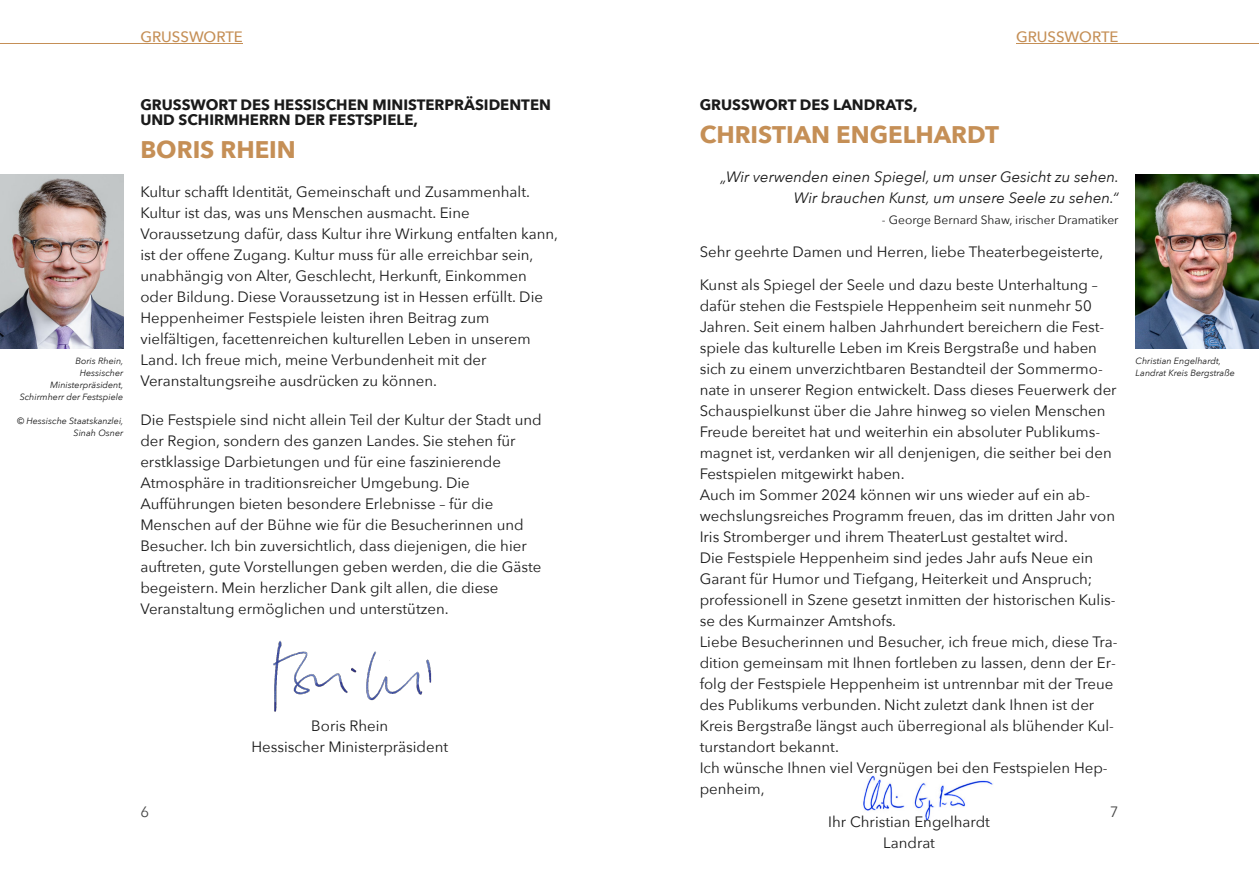
<style>
.page{position:relative;width:1259px;height:893px;background:#fff}
.page>*{position:absolute;margin:0;border:0;box-sizing:border-box;transform-origin:0 0}
.t1{font:700 24px "Avenir Next";color:#c58f56}
.t2{font:15px/21px "Avenir Next";color:#1a1a1a}
.t3{font:700 15px/15px "Avenir Next";color:#1a1a1a}
.t4{font:italic 15px/21px "Avenir Next";color:#1a1a1a;text-align:right}
.t5{font:500 15px "Avenir Next";color:#c58f56}
.t6{font:15px "Avenir Next";color:rgb(60 60 60/.95)}
.t7{font:12px "Avenir Next";color:#1a1a1a}
.t8{font:italic 9px/12px "Avenir Next";color:#1a1a1a;text-align:right}
</style>
<div class="page">
<hr style="left:140px;top:43px;width:103px;height:1px;background:#c58f56">
<hr style="left:0;top:43px;width:178px;height:1px;background:#c58f56">
<hr style="left:1084px;top:43px;width:175px;height:1px;background:#c58f56">
<hr style="left:1016px;top:43px;width:102px;height:1px;background:#c58f56">
<img style="left:863px;top:775px;width:130px;height:46px">
<img style="left:0;top:174px;width:123px;height:175px">
<img style="left:1135px;top:174px;width:124px;height:175px">
<img style="left:273px;top:640px;width:159px;height:72px">
<p class="t5" style="left:140px;top:27px;width:104px">GRUSSWORTE</p>
<p class="t5" style="left:1016px;top:27px;width:104px">GRUSSWORTE</p>
<p class="t8" style="left:20px;top:355px;width:105px">Boris Rhein,<br>Hessischer<br>Ministerpräsident,<br>Schirmherr der Festspiele</p>
<p class="t8" style="left:17px;top:415px;width:108px">© Hessische Staatskanzlei,<br>Sinah Osner</p>
<p class="t3" style="left:140px;top:98px;width:412px">GRUSSWORT DES HESSISCHEN MINISTERPRÄSIDENTEN<br>UND SCHIRMHERRN DER FESTSPIELE,</p>
<h1 class="t1" style="left:140px;top:134px;width:157px">BORIS RHEIN</h1>
<p class="t2" style="left:140px;top:182px;width:419px">Kultur schafft Identität, Gemeinschaft und Zusammenhalt.<br>Kultur ist das, was uns Menschen ausmacht. Eine Voraussetzung dafür, dass Kultur ihre Wirkung entfalten kann, ist der offene Zugang. Kultur muss für alle erreichbar sein, unabhängig von Alter, Geschlecht, Herkunft, Einkommen oder Bildung. Diese Voraussetzung ist in Hessen erfüllt. Die Heppenheimer Festspiele leisten ihren Beitrag zum vielfältigen, facettenreichen kulturellen Leben in unserem Land. Ich freue mich, meine Verbundenheit mit der Veranstaltungsreihe ausdrücken zu können.</p>
<p class="t2" style="left:140px;top:410px;width:403px">Die Festspiele sind nicht allein Teil der Kultur der Stadt und der Region, sondern des ganzen Landes. Sie stehen für erstklassige Darbietungen und für eine faszinierende Atmosphäre in traditionsreicher Umgebung. Die Aufführungen bieten besondere Erlebnisse – für die Menschen auf der Bühne wie für die Besucherinnen und Besucher. Ich bin zuversichtlich, dass diejenigen, die hier auftreten, gute Vorstellungen geben werden, die die Gäste begeistern. Mein herzlicher Dank gilt allen, die diese Veranstaltung ermöglichen und unterstützen.</p>
<p class="t3" style="left:699px;top:98px;width:219px">GRUSSWORT DES LANDRATS,</p>
<h1 class="t1" style="left:699px;top:119px;width:301px">CHRISTIAN ENGELHARDT</h1>
<p class="t4" style="left:721px;top:167px;width:400px">„Wir verwenden einen Spiegel, um unser Gesicht zu sehen.<br>Wir brauchen Kunst, um unsere Seele zu sehen.“</p>
<p class="t7" style="left:882px;top:212px;width:238px">- George Bernard Shaw, irischer Dramatiker</p>
<p class="t2" style="left:699px;top:242px;width:405px">Sehr geehrte Damen und Herren, liebe Theaterbegeisterte,</p>
<p class="t2" style="left:699px;top:275px;width:419px">Kunst als Spiegel der Seele und dazu beste Unterhaltung – dafür stehen die Festspiele Heppenheim seit nunmehr 50<br>Jahren. Seit einem halben Jahrhundert bereichern die Fest&shy;spiele das kulturelle Leben im Kreis Bergstraße und haben sich zu einem unverzichtbaren Bestandteil der Sommermo&shy;nate in unserer Region entwickelt. Dass dieses Feuerwerk der Schauspielkunst über die Jahre hinweg so vielen Menschen Freude bereitet hat und weiterhin ein absoluter Publikums&shy;magnet ist, verdanken wir all denjenigen, die seither bei den Festspielen mitgewirkt haben.<br>Auch im Sommer 2024 können wir uns wieder auf ein ab&shy;wechslungsreiches Programm freuen, das im dritten Jahr von Iris Stromberger und ihrem TheaterLust gestaltet wird.<br>Die Festspiele Heppenheim sind jedes Jahr aufs Neue ein Garant für Humor und Tiefgang, Heiterkeit und Anspruch; professionell in Szene gesetzt inmitten der historischen Kulis&shy;se des Kurmainzer Amtshofs.<br>Liebe Besucherinnen und Besucher, ich freue mich, diese Tra&shy;dition gemeinsam mit Ihnen fortleben zu lassen, denn der Er&shy;folg der Festspiele Heppenheim ist untrennbar mit der Treue des Publikums verbunden. Nicht zuletzt dank Ihnen ist der Kreis Bergstraße längst auch überregional als blühender Kul&shy;turstandort bekannt.<br>Ich wünsche Ihnen viel Vergnügen bei den Festspielen Hep&shy;penheim,</p>
<p class="t2" style="left:828px;top:812px;width:163px;text-align:center">Ihr Christian Engelhardt<br>Landrat</p>
<p class="t2" style="left:251px;top:716px;width:198px;text-align:center">Boris Rhein<br>Hessischer Ministerpräsident</p>
<p class="t6" style="left:140px;top:802px;width:10px">6</p>
<p class="t6" style="left:1110px;top:802px;width:10px">7</p>
<p class="t8" style="left:1135px;top:355px;width:101px;text-align:left">Christian Engelhardt,<br>Landrat Kreis Bergstraße</p>
</div>
